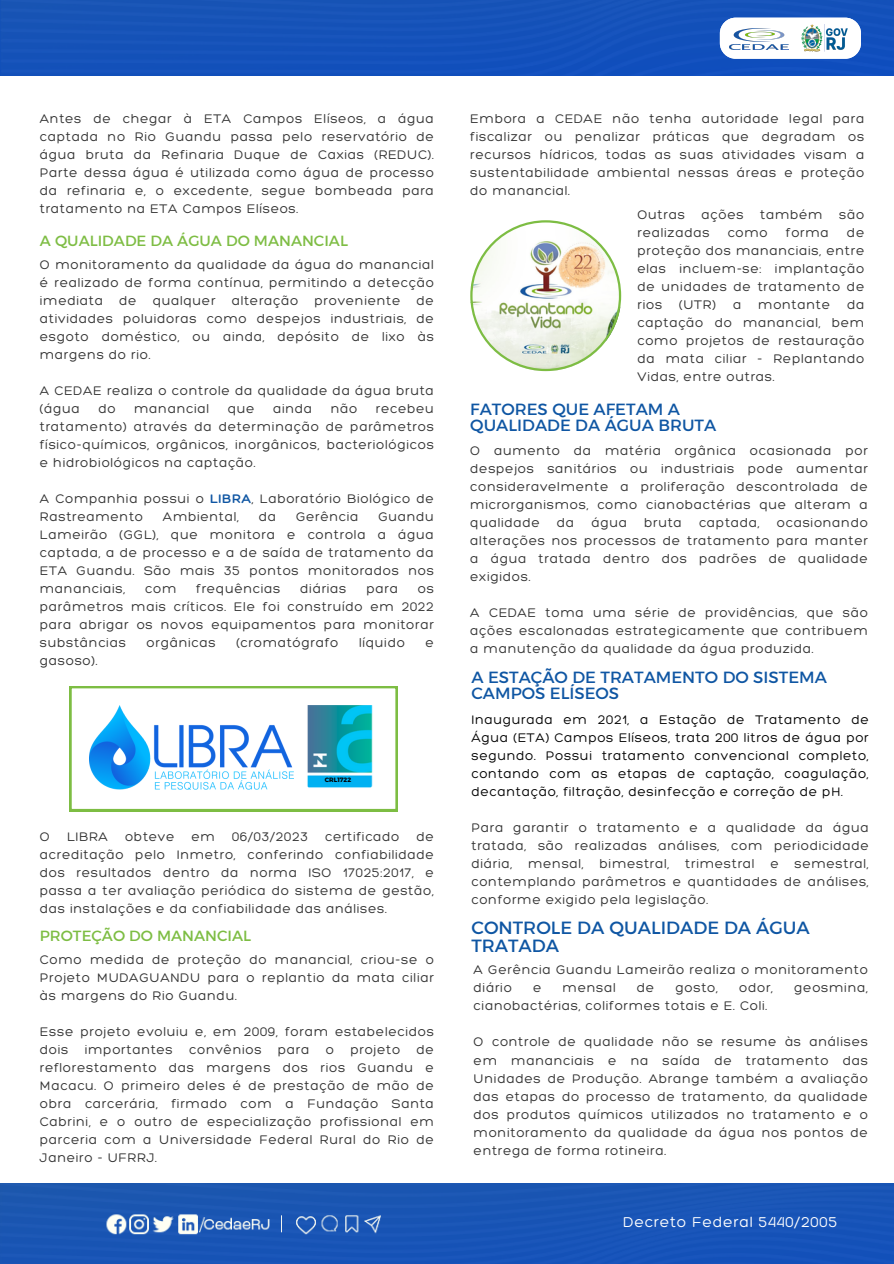
<style>
.page{position:relative;width:894px;height:1264px;background:#fff}
.page>*{position:absolute;margin:0;border:0;box-sizing:border-box;transform-origin:0 0}
.t1{font:18px/18px "Kief Montaser Regular";color:#0f56a3}
.t2{font:16.5px/15.8px "Kief Montaser Regular";color:#0f56a3}
.t3{font:300 15.45px "Hero";letter-spacing:.05em;color:#fff}
.t4{font:15px "Kief Montaser Regular";color:#7ebd44}
.t5{font:15px "Kief Montaser Regular";color:#7dbd43}
.t6{font:300 13.5px/18px "Hero";letter-spacing:.05em;color:#323232;text-align:justify}
.t7{font:300 13.5px/18px "Hero";letter-spacing:.05em;color:#000;text-align:justify}
.t8{font:6.3px "Kief Montaser Bold";color:#000}
.s1{color:#0f56a3}
</style>
<div class="page">
<div style="left:0;top:0;width:893px;height:75px;background:#1552ba"></div>
<svg style="left:719px;top:18px;width:141px;height:41px"></svg>
<img style="left:799px;top:25px;width:47px;height:27px">
<img style="left:729px;top:28px;width:59px;height:22px">
<svg style="left:470px;top:220px;width:151px;height:151px"></svg>
<div style="left:0;top:1183px;width:893px;height:79px;background:#1955b6"></div>
<svg style="left:69px;top:686px;width:328px;height:125px"></svg>
<img style="left:293px;top:705px;width:105px;height:84px">
<img style="left:89px;top:705px;width:204px;height:84px">
<p class="t6" style="left:40px;top:109px;width:395px">Antes de chegar à ETA Campos Elíseos, a água captada no Rio Guandu passa pelo reservatório de água bruta da Refinaria Duque de Caxias (REDUC).<br>Parte dessa água é utilizada como água de processo da refinaria e, o excedente, segue bombeada para tratamento na ETA Campos Elíseos.</p>
<p class="t4" style="left:40px;top:231px;width:309px">A QUALIDADE DA ÁGUA DO MANANCIAL</p>
<p class="t6" style="left:40px;top:255px;width:395px">O monitoramento da qualidade da água do manancial é realizado de forma contínua, permitindo a detecção imediata de qualquer alteração proveniente de atividades poluidoras como despejos industriais, de esgoto doméstico, ou ainda, depósito de lixo às margens do rio.</p>
<p class="t6" style="left:40px;top:381px;width:395px">A CEDAE realiza o controle da qualidade da água bruta (água</p>
<p class="t6" style="left:98px;top:399px;width:19px">do</p>
<p class="t6" style="left:134px;top:399px;width:76px">manancial</p>
<p class="t6" style="left:228px;top:399px;width:28px">que</p>
<p class="t6" style="left:273px;top:399px;width:41px">ainda</p>
<p class="t6" style="left:331px;top:399px;width:28px">não</p>
<p class="t6" style="left:40px;top:399px;width:395px;text-indent:336px">recebeu tratamento) através da determinação de parâmetros físico-químicos, orgânicos, inorgânicos, bacteriológicos e hidrobiológicos na captação.</p>
<p class="t6" style="left:40px;top:489px;width:395px">A Companhia possui o <span class="s1">LIBRA</span>, Laboratório Biológico de<br>Rastreamento</p>
<p class="t6" style="left:163px;top:507px;width:78px">Ambiental,</p>
<p class="t6" style="left:259px;top:507px;width:19px">da</p>
<p class="t6" style="left:296px;top:507px;width:64px">Gerência</p>
<p class="t6" style="left:40px;top:507px;width:395px;text-indent:338px">Guandu Lameirão (GGL), que monitora e controla a água captada, a de processo e a de saída de tratamento da ETA Guandu. São mais 35 pontos monitorados nos mananciais,</p>
<p class="t6" style="left:145px;top:579px;width:33px">com</p>
<p class="t6" style="left:196px;top:579px;width:86px">frequências</p>
<p class="t6" style="left:300px;top:579px;width:48px">diárias</p>
<p class="t6" style="left:366px;top:579px;width:33px">para</p>
<p class="t6" style="left:40px;top:579px;width:395px;text-indent:378px">os parâmetros mais críticos. Ele foi construído em 2022 para abrigar os novos equipamentos para monitorar substâncias</p>
<p class="t6" style="left:146px;top:633px;width:71px">orgânicas</p>
<p class="t6" style="left:236px;top:633px;width:104px">(cromatógrafo</p>
<p class="t6" style="left:359px;top:633px;width:47px">líquido</p>
<p class="t6" style="left:425px;top:633px;width:10px">e</p>
<p class="t6" style="left:40px;top:651px;width:59px">gasoso).</p>
<p class="t8" style="left:325px;top:775px;width:28px">CRL1722</p>
<p class="t6" style="left:40px;top:827px;width:12px">O</p>
<p class="t6" style="left:67px;top:827px;width:42px">LIBRA</p>
<p class="t6" style="left:125px;top:827px;width:51px">obteve</p>
<p class="t6" style="left:191px;top:827px;width:25px">em</p>
<p class="t6" style="left:232px;top:827px;width:77px">06/03/2023</p>
<p class="t6" style="left:325px;top:827px;width:76px">certificado</p>
<p class="t6" style="left:40px;top:827px;width:395px;text-indent:376px">de acreditação pelo Inmetro, conferindo confiabilidade dos resultados dentro da norma ISO 17025:2017, e passa a ter avaliação periódica do sistema de gestão, das instalações e da confiabilidade das análises.</p>
<p class="t5" style="left:40px;top:926px;width:213px">PROTEÇÃO DO MANANCIAL</p>
<p class="t6" style="left:40px;top:949px;width:395px">Como medida de proteção do manancial, criou-se o Projeto MUDAGUANDU para o replantio da mata ciliar às margens do Rio Guandu.</p>
<p class="t6" style="left:40px;top:1021px;width:395px">Esse projeto evoluiu e, em 2009, foram estabelecidos dois importantes convênios para o projeto de reflorestamento das margens dos rios Guandu e Macacu. O primeiro deles é de prestação de mão de obra carcerária, firmado com a Fundação Santa Cabrini, e o outro de especialização profissional em parceria com a Universidade Federal Rural do Rio de Janeiro - UFRRJ.</p>
<p class="t6" style="left:470px;top:109px;width:395px">Embora a CEDAE não tenha autoridade legal para fiscalizar ou penalizar práticas que degradam os recursos hídricos, todas as suas atividades visam a sustentabilidade ambiental nessas áreas e proteção do manancial.</p>
<p class="t6" style="left:637px;top:205px;width:228px">Outras ações também são realizadas</p>
<p class="t6" style="left:637px;top:223px;width:228px;text-indent:209px">de proteção dos mananciais, entre elas incluem-se: implantação de unidades de tratamento de rios (UTR) a montante da captação do manancial, bem como projetos de restauração da mata ciliar - Replantando Vidas, entre outras.</p>
<p class="t6" style="left:727px;top:223px;width:42px">como</p>
<p class="t6" style="left:785px;top:223px;width:44px">forma</p>
<p class="t2" style="left:470px;top:401px;width:247px">FATORES QUE AFETAM A<br>QUALIDADE DA ÁGUA BRUTA</p>
<p class="t6" style="left:470px;top:441px;width:399px">O aumento da matéria orgânica ocasionada por despejos sanitários ou industriais pode aumentar consideravelmente a proliferação descontrolada de microrganismos, como cianobactérias que alteram a qualidade</p>
<p class="t6" style="left:557px;top:513px;width:19px">da</p>
<p class="t6" style="left:591px;top:513px;width:37px">água</p>
<p class="t6" style="left:644px;top:513px;width:39px">bruta</p>
<p class="t6" style="left:698px;top:513px;width:62px">captada,</p>
<p class="t6" style="left:470px;top:513px;width:399px;text-indent:306px">ocasionando alterações nos processos de tratamento para manter a água tratada dentro dos padrões de qualidade exigidos.</p>
<p class="t6" style="left:470px;top:603px;width:399px">A CEDAE toma uma série de providências, que são ações escalonadas estrategicamente que contribuem a manutenção da qualidade da água produzida.</p>
<p class="t2" style="left:471px;top:669px;width:357px">A ESTAÇÃO DE TRATAMENTO DO SISTEMA<br>CAMPOS ELÍSEOS</p>
<p class="t7" style="left:471px;top:710px;width:399px">Inaugurada em 2021, a Estação de Tratamento de Água (ETA) Campos Elíseos, trata 200 litros de água por segundo. Possui tratamento convencional completo, contando com as etapas de captação, coagulação, decantação, filtração, desinfecção e correção de pH.</p>
<p class="t6" style="left:471px;top:818px;width:399px">Para garantir o tratamento e a qualidade da água tratada, são realizadas análises, com periodicidade diária, mensal, bimestral, trimestral e semestral, contemplando parâmetros e quantidades de análises, conforme exigido pela legislação.</p>
<h1 class="t1" style="left:471px;top:918px;width:340px">CONTROLE DA QUALIDADE DA ÁGUA<br>TRATADA</h1>
<p class="t6" style="left:473px;top:960px;width:395px">A Gerência Guandu Lameirão realiza o monitoramento diário</p>
<p class="t6" style="left:533px;top:978px;width:10px">e</p>
<p class="t6" style="left:562px;top:978px;width:55px">mensal</p>
<p class="t6" style="left:636px;top:978px;width:19px">de</p>
<p class="t6" style="left:675px;top:978px;width:44px">gosto,</p>
<p class="t6" style="left:739px;top:978px;width:35px">odor,</p>
<p class="t6" style="left:794px;top:978px;width:75px">geosmina,</p>
<p class="t6" style="left:473px;top:996px;width:295px">cianobactérias, coliformes totais e E. Coli.</p>
<p class="t6" style="left:473px;top:1032px;width:395px">O controle de qualidade não se resume às análises em mananciais e na saída de tratamento das Unidades de Produção. Abrange também a avaliação das etapas do processo de tratamento, da qualidade dos produtos químicos utilizados no tratamento e o monitoramento da qualidade da água nos pontos de entrega de forma rotineira.</p>
<p class="t3" style="left:623px;top:1211px;width:215px">Decreto Federal 5440/2005</p>
</div>
